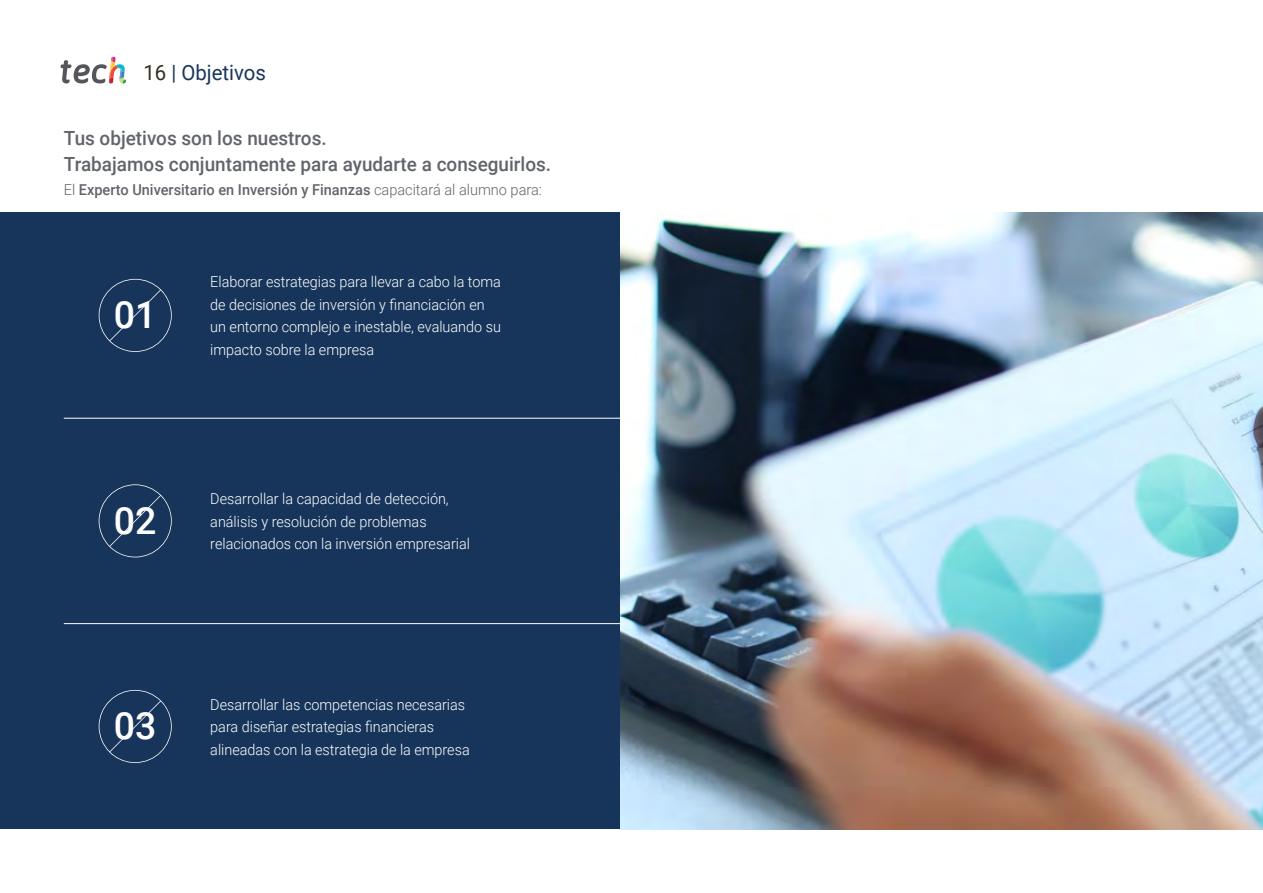
<style>
.page{position:relative;width:1263px;height:893px;background:#fff}
.page>*{position:absolute;margin:0;border:0;box-sizing:border-box;transform-origin:0 0}
.t1{font:500 37.5px "Roboto";color:#fff}
.t2{font:21px "Roboto";color:#1a355c}
.t3{font:500 19.5px/25.5px "Roboto";color:#61646a}
.t4{font:300 15px/22.5px "Roboto";color:#fff;scale:.96 1}
.t5{font:500 15px "Roboto";color:#61646a}
.s1{color:#312e20}
.s2{font-weight:300}
</style>
<div class="page">
<svg style="left:61px;top:57px;width:65px;height:27px"></svg>
<div style="left:0;top:213px;width:621px;height:616px;background:#17355b"></div>
<svg style="left:99px;top:279px;width:73px;height:73px"></svg>
<svg style="left:99px;top:690px;width:73px;height:73px"></svg>
<svg style="left:99px;top:484px;width:73px;height:73px"></svg>
<hr style="left:64px;top:418px;width:1199px;height:1px;background:#fff">
<hr style="left:64px;top:623px;width:1199px;height:1px;background:#fff">
<img style="left:621px;top:213px;width:642px;height:616px">
<h2 class="t2" style="left:144px;top:57px;width:124px"><span class="s1">16</span> | Objetivos</h2>
<h3 class="t3" style="left:64px;top:125px;width:489px">Tus objetivos son los nuestros.<br>Trabajamos conjuntamente para ayudarte a conseguirlos.</h3>
<p class="t5" style="left:64px;top:179px;width:480px"><span class="s2">El</span> Experto Universitario en Inversión y Finanzas <span class="s2">capacitará al alumno para:</span></p>
<h1 class="t1" style="left:114px;top:288px;width:44px">01</h1>
<h1 class="t1" style="left:114px;top:494px;width:44px">02</h1>
<p class="t4" style="left:210px;top:270px;width:304px">Elaborar estrategias para llevar a cabo la toma de decisiones de inversión y financiación en un entorno complejo e inestable, evaluando su impacto sobre la empresa</p>
<p class="t4" style="left:210px;top:487px;width:272px">Desarrollar la capacidad de detección, análisis y resolución de problemas relacionados con la inversión empresarial</p>
<h1 class="t1" style="left:114px;top:699px;width:44px">03</h1>
<p class="t4" style="left:210px;top:692px;width:272px">Desarrollar las competencias necesarias para diseñar estrategias financieras alineadas con la estrategia de la empresa</p>
</div>
